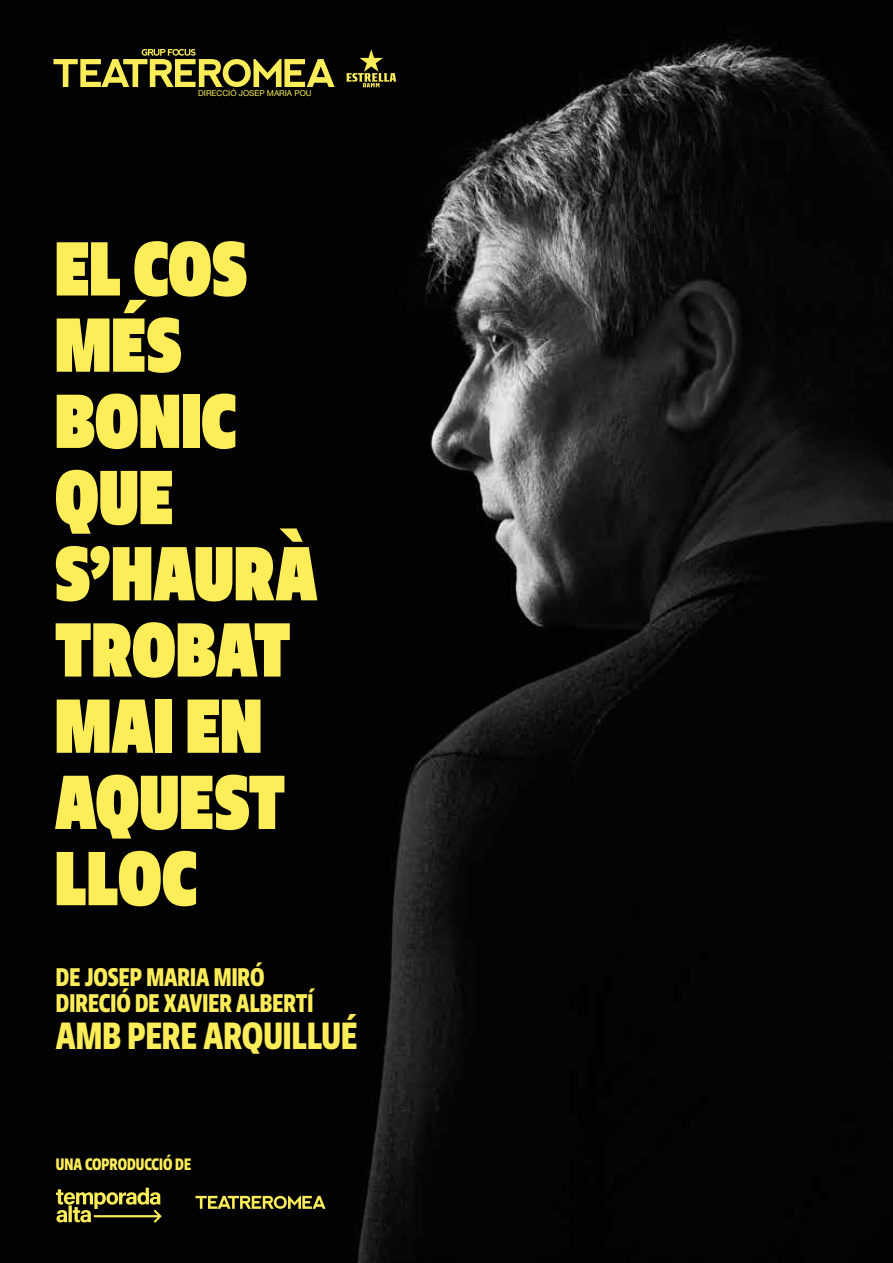
<style>
.page{position:relative;width:893px;height:1263px;background:#fff}
.page>*{position:absolute;margin:0;border:0;box-sizing:border-box;transform-origin:0 0}
.t1{font:900 extra-condensed 76.05px/76.2px "Fact";color:#fded59}
.t2{font:700 condensed 37.8px "Fact";color:#fded59}
.t3{font:700 condensed 25.35px/26.1px "Fact";color:#fded59}
.t4{font:700 condensed 16.5px "Fact";color:#fded59}
.t5{font:8.1px "Helvetica Neue";color:#fded59}
</style>
<div class="page">
<img style="left:0;top:0;width:893px;height:1263px">
<svg style="left:53px;top:49px;width:282px;height:38px;background:#635d23"></svg>
<svg style="left:346px;top:49px;width:50px;height:38px;background:#3e3b17"></svg>
<svg style="left:56px;top:1188px;width:106px;height:35px;background:#595320"></svg>
<svg style="left:196px;top:1196px;width:130px;height:13px;background:#7e762d"></svg>
<p class="t5" style="left:198px;top:87px;width:115px">DIRECCIÓ JOSEP MARIA POU</p>
<p class="t1" style="left:55px;top:229px;width:264px">EL COS<br>MÉS<br>BONIC<br>QUE<br>S’HAURÀ<br>TROBAT<br>MAI EN<br>AQUEST<br>LLOC</p>
<p class="t3" style="left:56px;top:963px;width:259px">DE JOSEP MARIA MIRÓ<br>DIRECIÓ DE XAVIER ALBERTÍ</p>
<p class="t2" style="left:56px;top:1012px;width:303px">AMB PERE ARQUILLUÉ</p>
<p class="t4" style="left:56px;top:1153px;width:137px">UNA COPRODUCCIÓ DE</p>
</div>
